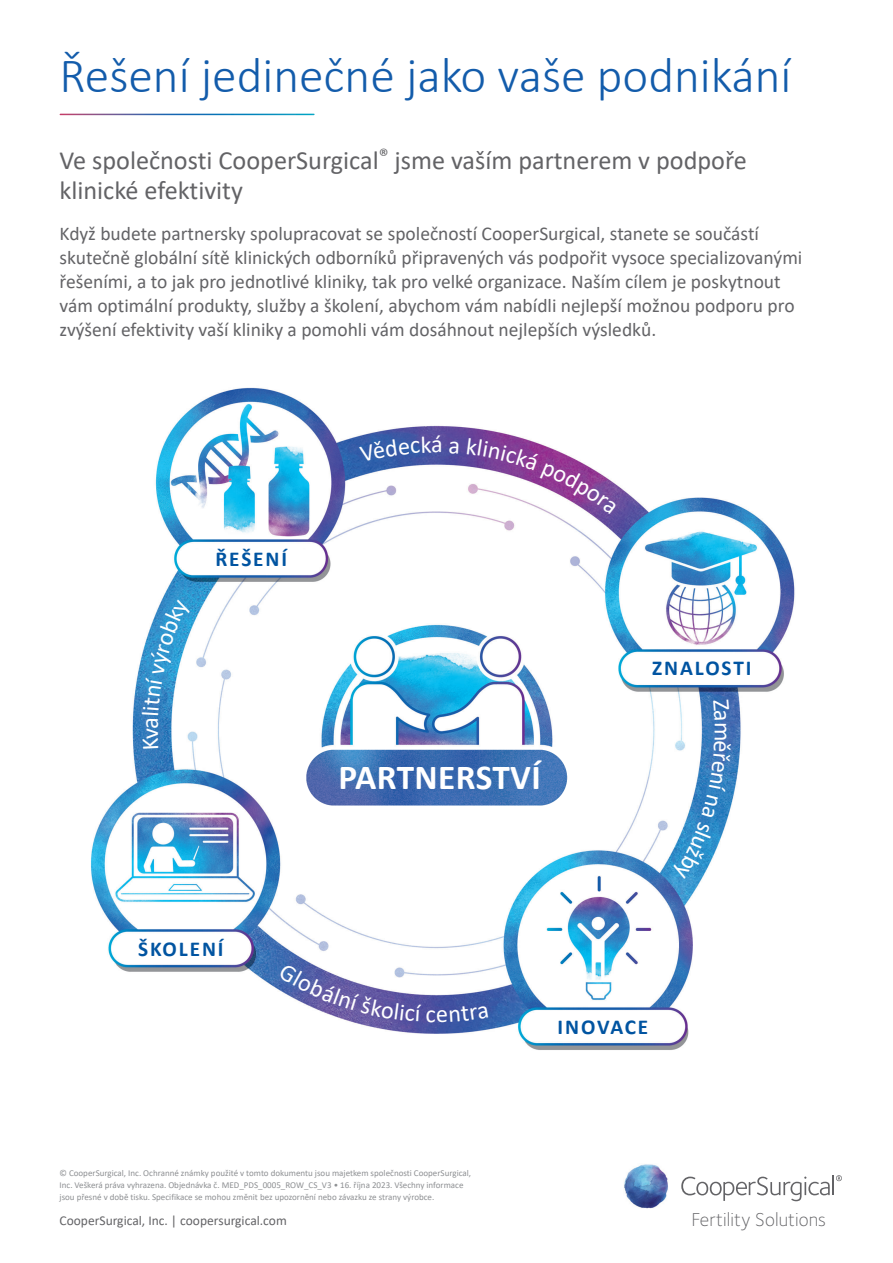
<style>
.page{position:relative;width:893px;height:1263px;background:#fff}
.page>*{position:absolute;margin:0;border:0;box-sizing:border-box;transform-origin:0 0}
.Large_Title{font:300 49.5px "Calibri";color:#135cab}
.t1{font:700 35.25px "Calibri";letter-spacing:.01em;color:#fff}
.Subtitle{font:26.25px/30px "Calibri";color:#636366}
.t2{font:24.3px "Calibri";color:#fff}
.t3{font:700 21.3px "Calibri";letter-spacing:.09em;color:#0154a1}
.Body_Paragraph__after_subtitle{font:19.5px/24px "Calibri";color:#636366}
.t4{font:300 19.35px "Foundry Sterling";letter-spacing:.005em;color:#636366}
.Website_Footer{font:13.5px "Calibri";color:#636366}
.Back_page_Doc_number_line{font:9px/12px "Calibri";color:#8e9093}
</style>
<div class="page">
<svg style="left:681px;top:1176px;width:149px;height:25px"></svg>
<hr style="left:832px;top:1175px;width:2px;height:20px;background:#636366">
<svg style="left:836px;top:1175px;width:6px;height:6px"></svg>
<img style="left:624px;top:1164px;width:44px;height:44px">
<img style="left:90px;top:387px;width:705px;height:663px">
<svg style="left:359px;top:436px;width:72px;height:26px;background:#375aa6"></svg>
<svg style="left:449px;top:441px;width:10px;height:12px"></svg>
<svg style="left:467px;top:438px;width:150px;height:76px"></svg>
<svg style="left:713px;top:699px;width:16px;height:21px"></svg>
<svg style="left:671px;top:741px;width:60px;height:138px"></svg>
<svg style="left:278px;top:963px;width:143px;height:59px"></svg>
<svg style="left:427px;top:1006px;width:61px;height:16px"></svg>
<svg style="left:142px;top:599px;width:50px;height:150px"></svg>
<p class="Large_Title" style="left:60px;top:45px;width:733px">Řešení jedinečné jako vaše podnikání</p>
<p class="Subtitle" style="left:60px;top:145px;width:689px">Ve společnosti CooperSurgical<sup>®</sup> jsme vaším partnerem v podpoře klinické efektivity</p>
<p class="Body_Paragraph__after_subtitle" style="left:60px;top:221px;width:744px">Když budete partnersky spolupracovat se společností CooperSurgical, stanete se součástí skutečně globální sítě klinických odborníků připravených vás podpořit vysoce specializovanými řešeními, a to jak pro jednotlivé kliniky, tak pro velké organizace. Naším cílem je poskytnout vám optimální produkty, služby a školení, abychom vám nabídli nejlepší možnou podporu pro zvýšení efektivity vaší kliniky a pomohli vám dosáhnout nejlepších výsledků.</p>
<p class="t3" style="left:215px;top:544px;width:73px">ŘEŠENÍ</p>
<p class="t2" style="left:431px;top:427px;width:13px">á</p>
<p class="t1" style="left:338px;top:753px;width:204px">PARTNERSTVÍ</p>
<p class="t3" style="left:652px;top:653px;width:101px">ZNALOSTI</p>
<p class="t2" style="left:740px;top:721px;width:21px;rotate:90deg">m</p>
<p class="t3" style="left:138px;top:933px;width:87px">ŠKOLENÍ</p>
<p class="t3" style="left:558px;top:1011px;width:92px">INOVACE</p>
<p class="Back_page_Doc_number_line" style="left:60px;top:1167px;width:413px">© CooperSurgical, Inc. Ochranné známky použité v tomto dokumentu jsou majetkem společnosti CooperSurgical,<br>Inc. Veškerá práva vyhrazena. Objednávka č. MED_PDS_0005_ROW_CS_V3 • 16. října 2023. Všechny informace jsou přesné v době tisku. Specifikace se mohou změnit bez upozornění nebo závazku ze strany výrobce.</p>
<p class="Website_Footer" style="left:60px;top:1211px;width:229px">CooperSurgical, Inc. | coopersurgical.com</p>
<p class="t4" style="left:691px;top:1209px;width:136px">Fertility Solutions</p>
</div>
